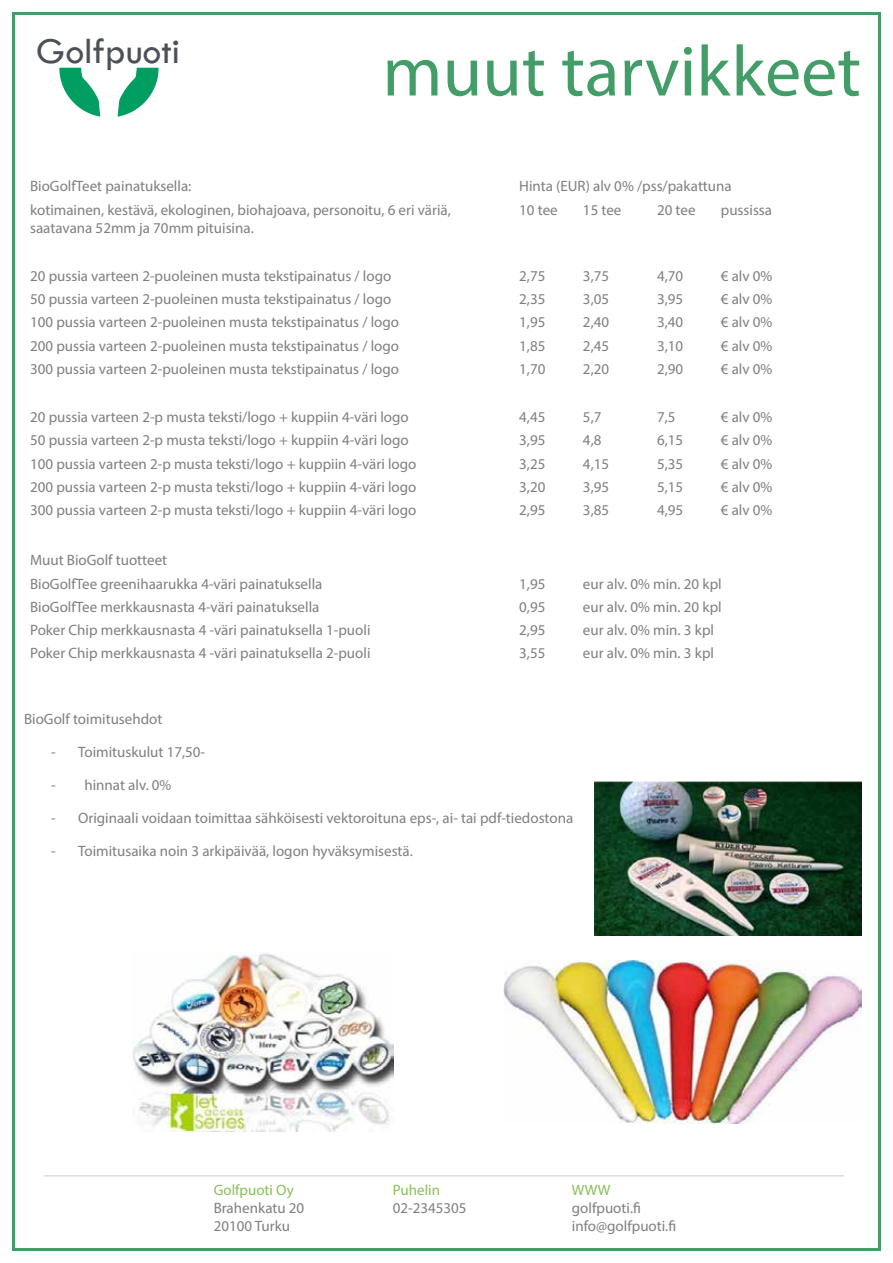
<style>
.page{position:relative;width:893px;height:1263px;background:#fff}
.page>*{position:absolute;margin:0;border:0;box-sizing:border-box;transform-origin:0 0}
.t1{font:72px "Myriad Pro";color:#439d66}
.t2{font:37.8px "Tw Cen";color:#4c5158}
.t3{font:15px/18px "Myriad Pro";color:#7f7f7f}
.t4{font:15px "Myriad Pro";color:#8abe59}
</style>
<div class="page">
<hr style="left:44px;top:1175px;width:800px;height:1px;background:#dcddde">
<svg style="left:59px;top:68px;width:100px;height:49px"></svg>
<img style="left:132px;top:952px;width:262px;height:180px">
<img style="left:503px;top:960px;width:358px;height:164px">
<img style="left:594px;top:781px;width:267px;height:154px">
<h2 class="t2" style="left:36px;top:28px;width:145px">Golfpuoti</h2>
<h1 class="t1" style="left:382px;top:27px;width:480px">muut tarvikkeet</h1>
<p class="t3" style="left:30px;top:177px;width:163px">BioGolfTeet painatuksella:</p>
<p class="t3" style="left:519px;top:177px;width:214px">Hinta (EUR) alv 0% /pss/pakattuna</p>
<p class="t3" style="left:30px;top:200px;width:422px">kotimainen, kestävä, ekologinen, biohajoava, personoitu, 6 eri väriä, saatavana 52mm ja 70mm pituisina.</p>
<p class="t3" style="left:519px;top:200px;width:40px">10 tee</p>
<p class="t3" style="left:583px;top:200px;width:40px">15 tee</p>
<p class="t3" style="left:657px;top:200px;width:40px">20 tee</p>
<p class="t3" style="left:721px;top:200px;width:53px">pussissa</p>
<p class="t3" style="left:30px;top:267px;width:363px">20 pussia varteen 2-puoleinen musta tekstipainatus / logo</p>
<p class="t3" style="left:519px;top:267px;width:28px">2,75</p>
<p class="t3" style="left:583px;top:267px;width:28px">3,75</p>
<p class="t3" style="left:657px;top:267px;width:28px">4,70</p>
<p class="t3" style="left:721px;top:267px;width:53px">€ alv 0%</p>
<p class="t3" style="left:30px;top:290px;width:363px">50 pussia varteen 2-puoleinen musta tekstipainatus / logo</p>
<p class="t3" style="left:519px;top:290px;width:28px">2,35</p>
<p class="t3" style="left:583px;top:290px;width:28px">3,05</p>
<p class="t3" style="left:657px;top:290px;width:28px">3,95</p>
<p class="t3" style="left:721px;top:290px;width:53px">€ alv 0%</p>
<p class="t3" style="left:30px;top:313px;width:370px">100 pussia varteen 2-puoleinen musta tekstipainatus / logo</p>
<p class="t3" style="left:519px;top:313px;width:28px">1,95</p>
<p class="t3" style="left:583px;top:313px;width:28px">2,40</p>
<p class="t3" style="left:657px;top:313px;width:28px">3,40</p>
<p class="t3" style="left:721px;top:313px;width:53px">€ alv 0%</p>
<p class="t3" style="left:30px;top:336px;width:370px">200 pussia varteen 2-puoleinen musta tekstipainatus / logo</p>
<p class="t3" style="left:519px;top:336px;width:28px">1,85</p>
<p class="t3" style="left:583px;top:336px;width:28px">2,45</p>
<p class="t3" style="left:657px;top:336px;width:28px">3,10</p>
<p class="t3" style="left:721px;top:336px;width:53px">€ alv 0%</p>
<p class="t3" style="left:30px;top:360px;width:370px">300 pussia varteen 2-puoleinen musta tekstipainatus / logo</p>
<p class="t3" style="left:519px;top:360px;width:28px">1,70</p>
<p class="t3" style="left:583px;top:360px;width:28px">2,20</p>
<p class="t3" style="left:657px;top:360px;width:28px">2,90</p>
<p class="t3" style="left:721px;top:360px;width:53px">€ alv 0%</p>
<p class="t3" style="left:30px;top:408px;width:380px">20 pussia varteen 2-p musta teksti/logo + kuppiin 4-väri logo</p>
<p class="t3" style="left:519px;top:408px;width:28px">4,45</p>
<p class="t3" style="left:583px;top:408px;width:20px">5,7</p>
<p class="t3" style="left:657px;top:408px;width:20px">7,5</p>
<p class="t3" style="left:721px;top:408px;width:53px">€ alv 0%</p>
<p class="t3" style="left:30px;top:431px;width:380px">50 pussia varteen 2-p musta teksti/logo + kuppiin 4-väri logo</p>
<p class="t3" style="left:519px;top:431px;width:28px">3,95</p>
<p class="t3" style="left:583px;top:431px;width:20px">4,8</p>
<p class="t3" style="left:657px;top:431px;width:28px">6,15</p>
<p class="t3" style="left:721px;top:431px;width:53px">€ alv 0%</p>
<p class="t3" style="left:30px;top:454px;width:388px">100 pussia varteen 2-p musta teksti/logo + kuppiin 4-väri logo</p>
<p class="t3" style="left:519px;top:454px;width:28px">3,25</p>
<p class="t3" style="left:583px;top:454px;width:28px">4,15</p>
<p class="t3" style="left:657px;top:454px;width:28px">5,35</p>
<p class="t3" style="left:721px;top:454px;width:53px">€ alv 0%</p>
<p class="t3" style="left:30px;top:478px;width:388px">200 pussia varteen 2-p musta teksti/logo + kuppiin 4-väri logo</p>
<p class="t3" style="left:519px;top:478px;width:28px">3,20</p>
<p class="t3" style="left:583px;top:478px;width:28px">3,95</p>
<p class="t3" style="left:657px;top:478px;width:28px">5,15</p>
<p class="t3" style="left:721px;top:478px;width:53px">€ alv 0%</p>
<p class="t3" style="left:30px;top:501px;width:388px">300 pussia varteen 2-p musta teksti/logo + kuppiin 4-väri logo</p>
<p class="t3" style="left:519px;top:501px;width:28px">2,95</p>
<p class="t3" style="left:583px;top:501px;width:28px">3,85</p>
<p class="t3" style="left:657px;top:501px;width:28px">4,95</p>
<p class="t3" style="left:721px;top:501px;width:53px">€ alv 0%</p>
<p class="t3" style="left:30px;top:548px;width:294px;line-height:23.2px">Muut BioGolf tuotteet<br>BioGolfTee greenihaarukka 4-väri painatuksella</p>
<p class="t3" style="left:519px;top:574px;width:28px">1,95</p>
<p class="t3" style="left:583px;top:574px;width:140px">eur alv. 0% min. 20 kpl</p>
<p class="t3" style="left:30px;top:598px;width:291px">BioGolfTee merkkausnasta 4-väri painatuksella</p>
<p class="t3" style="left:519px;top:598px;width:28px">0,95</p>
<p class="t3" style="left:583px;top:598px;width:140px">eur alv. 0% min. 20 kpl</p>
<p class="t3" style="left:30px;top:621px;width:342px">Poker Chip merkkausnasta 4 -väri painatuksella 1-puoli</p>
<p class="t3" style="left:519px;top:621px;width:28px">2,95</p>
<p class="t3" style="left:583px;top:621px;width:133px">eur alv. 0% min. 3 kpl</p>
<p class="t3" style="left:30px;top:644px;width:342px">Poker Chip merkkausnasta 4 -väri painatuksella 2-puoli</p>
<p class="t3" style="left:519px;top:644px;width:28px">3,55</p>
<p class="t3" style="left:583px;top:644px;width:133px">eur alv. 0% min. 3 kpl</p>
<p class="t3" style="left:24px;top:710px;width:140px">BioGolf toimitusehdot</p>
<p class="t3" style="left:51px;top:743px;width:156px">- Toimituskulut 17,50-</p>
<p class="t3" style="left:51px;top:776px;width:122px">- hinnat alv. 0%</p>
<p class="t3" style="left:51px;top:809px;width:524px">- Originaali voidaan toimittaa sähköisesti vektoroituna eps-, ai- tai pdf-tiedostona</p>
<p class="t3" style="left:51px;top:842px;width:363px">- Toimitusaika noin 3 arkipäivää, logon hyväksymisestä.</p>
<p class="t4" style="left:214px;top:1181px;width:82px">Golfpuoti Oy</p>
<p class="t3" style="left:214px;top:1199px;width:92px">Brahenkatu 20<br>20100 Turku</p>
<p class="t4" style="left:393px;top:1181px;width:49px">Puhelin</p>
<p class="t3" style="left:393px;top:1199px;width:75px">02-2345305</p>
<p class="t4" style="left:572px;top:1181px;width:40px">WWW</p>
<p class="t3" style="left:572px;top:1199px;width:106px">golfpuoti.fi info@golfpuoti.fi</p>
</div>
